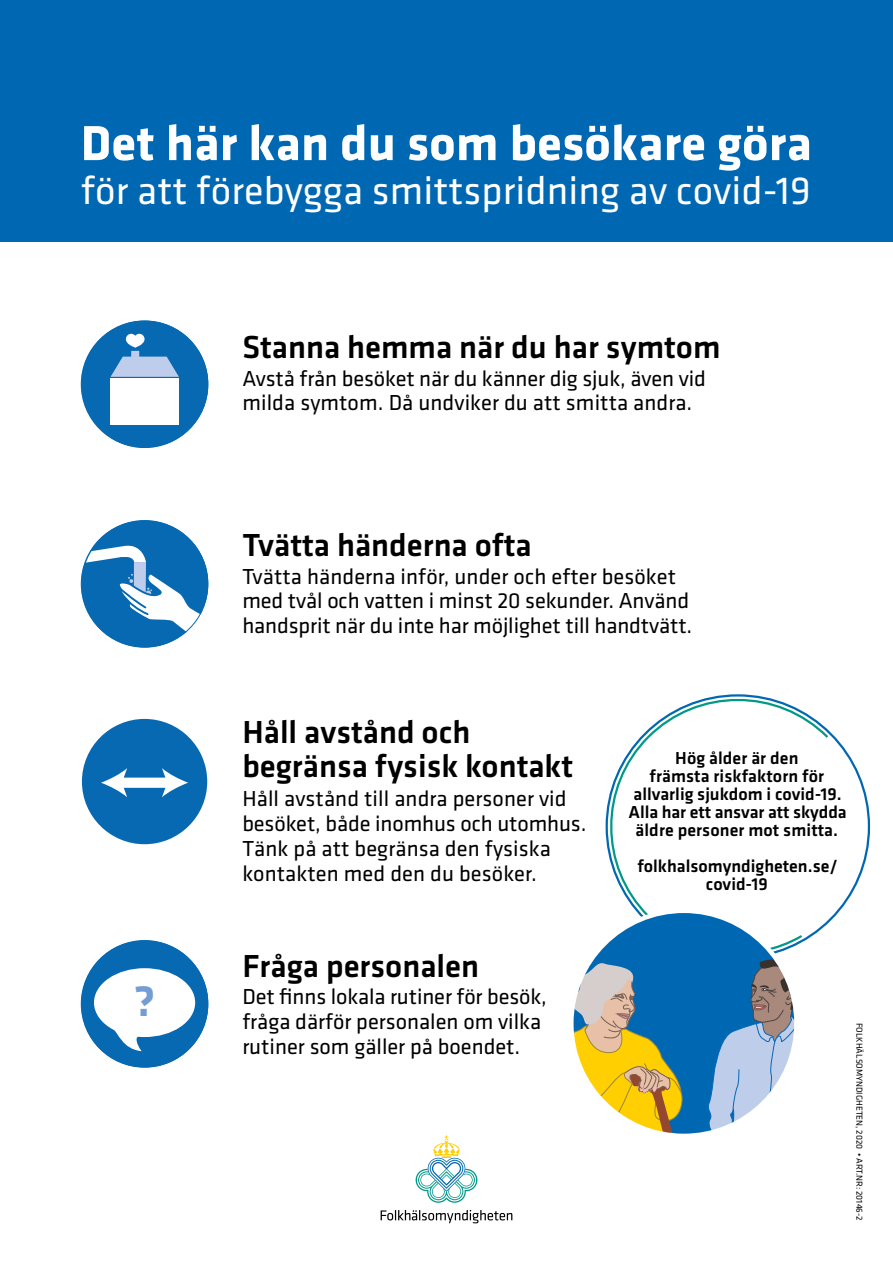
<style>
.page{position:relative;width:893px;height:1263px;background:#fff}
.page>*{position:absolute;margin:0;border:0;box-sizing:border-box;transform-origin:0 0}
.Rubrik_1{font:700 51px "Klavika";letter-spacing:.005em;color:#fff}
.t1{font:700 42.9px "Klavika";color:#749ed3}
.Rubrik_1-2{font:40.5px "Klavika";letter-spacing:.005em;color:#fff}
.Rubrik_2{font:500 33px/34.5px "Klavika";color:#000}
.t2{font:22.5px/24.8px "Klavika";color:#000}
.Tillägg{font:500 18px/18px "Klavika";color:#000;text-align:center}
.t3{font:9px "Klavika";color:#000}
</style>
<div class="page">
<svg style="left:605px;top:694px;width:225px;height:260px"></svg>
<div style="left:0;top:0;width:893px;height:242px;background:#0068b3"></div>
<svg style="left:81px;top:320px;width:127px;height:128px"></svg>
<svg style="left:81px;top:520px;width:127px;height:128px"></svg>
<div style="left:83px;top:720px;width:123px;height:123px;background:#0769b2;border-radius:50%"></div>
<div style="left:119px;top:778px;width:51px;height:10px;background:#fff"></div>
<svg style="left:101px;top:768px;width:26px;height:29px"></svg>
<svg style="left:162px;top:768px;width:26px;height:29px"></svg>
<svg style="left:81px;top:940px;width:127px;height:128px"></svg>
<div style="left:571px;top:911px;width:225px;height:225px;background:#0068b3;border-radius:50%"></div>
<svg style="left:705px;top:959px;width:89px;height:174px"></svg>
<svg style="left:574px;top:961px;width:109px;height:172px"></svg>
<svg style="left:381px;top:1210px;width:131px;height:13px"></svg>
<svg style="left:416px;top:1135px;width:61px;height:68px"></svg>
<p class="Rubrik_1" style="left:81px;top:106px;width:733px">Det här kan du som besökare göra</p>
<p class="Rubrik_1-2" style="left:81px;top:164px;width:732px">för att förebygga smittspridning av covid-19</p>
<p class="t1" style="left:134px;top:971px;width:22px">?</p>
<h1 class="Rubrik_2" style="left:242px;top:329px;width:480px">Stanna hemma när du har symtom</h1>
<p class="t2" style="left:242px;top:365px;width:465px">Avstå från besöket när du känner dig sjuk, även vid milda symtom. Då undviker du att smitta andra.</p>
<h1 class="Rubrik_2" style="left:242px;top:527px;width:291px">Tvätta händerna ofta</h1>
<p class="t2" style="left:242px;top:563px;width:451px">Tvätta händerna inför, under och efter besöket med tvål och vatten i minst 20 sekunder. Använd handsprit när du inte har möjlighet till handtvätt.</p>
<h1 class="Rubrik_2" style="left:242px;top:714px;width:332px">Håll avstånd och begränsa fysisk kontakt</h1>
<p class="t2" style="left:242px;top:786px;width:346px">Håll avstånd till andra personer vid besöket, både inomhus och utomhus.<br>Tänk på att begränsa den fysiska kontakten med den du besöker.</p>
<h1 class="Rubrik_2" style="left:242px;top:948px;width:238px">Fråga personalen</h1>
<p class="t2" style="left:242px;top:984px;width:306px">Det finns lokala rutiner för besök, fråga därför personalen om vilka rutiner som gäller på boendet.</p>
<p class="Tillägg" style="left:629px;top:749px;width:220px">Hög ålder är den<br>främsta riskfaktorn för allvarlig sjukdom i covid-19.<br>Alla har ett ansvar att skydda äldre personer mot smitta.</p>
<p class="Tillägg" style="left:637px;top:857px;width:202px">folkhalsomyndigheten.se/ covid-19</p>
<p class="t3" style="left:865px;top:1023px;width:199px;rotate:90deg">FOLKHÄLSOMYNDIGHETEN, 2020 • ART.NR: 20146-2</p>
</div>
